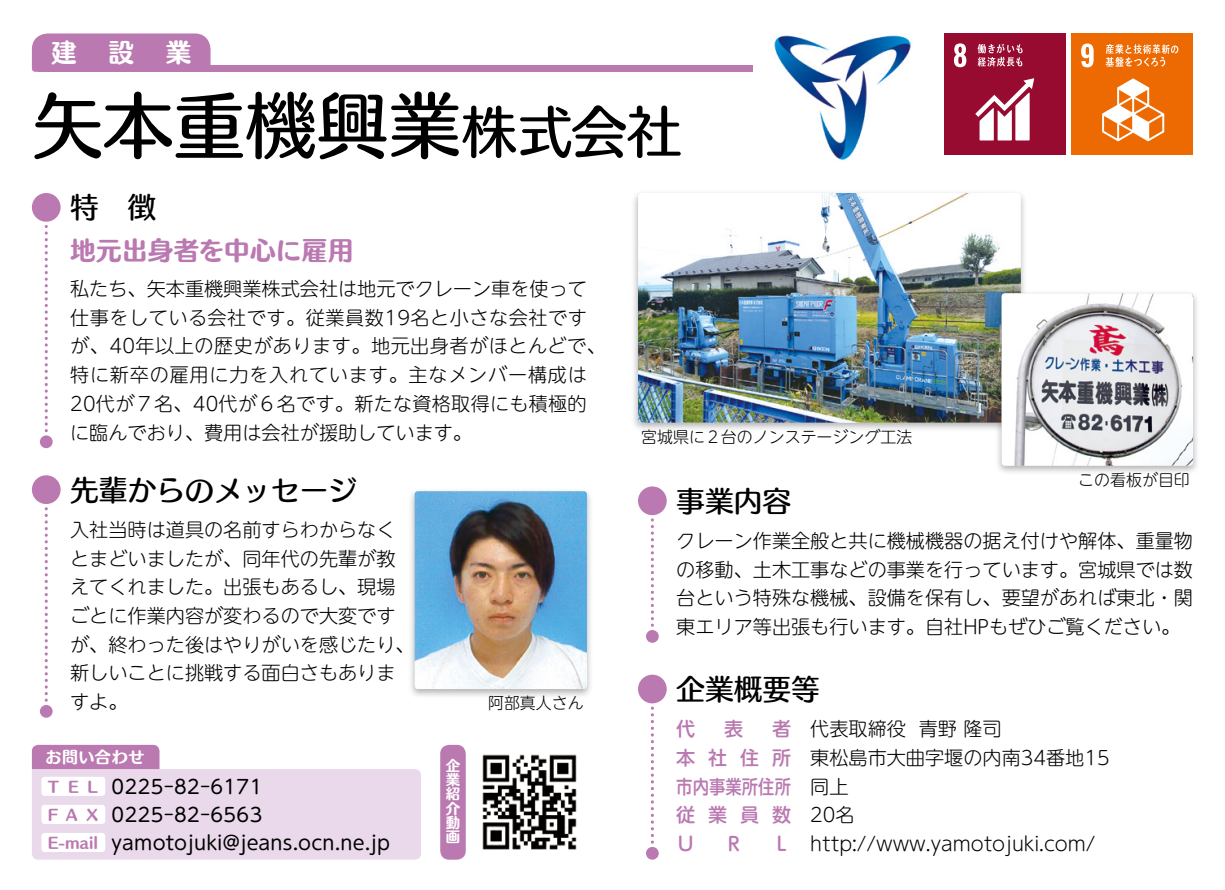
<style>
.page{position:relative;width:1225px;height:890px;background:#fff}
.page>*{position:absolute;margin:0;border:0;box-sizing:border-box;transform-origin:0 0}
.t1{font:71.77px "Humming Std D";letter-spacing:-.005em;color:#000}
.t2{font:28.8px "Humming Std D";color:#000}
.t3{font:25.43px "Humming Std E";letter-spacing:.01em;color:#ba79b1}
.t4{font:25.43px "Humming Std E";color:#fff}
.t5{font:300 19.12px/28.8px "UD Shin M Go Pro";color:#000}
.t6{font:300 19.12px/28.8px "UD Shin M Go Pro";letter-spacing:.025em;color:#000}
.t7{font:19.12px/28.1px "UD Shin M Go Pro";letter-spacing:.02em;color:#000}
.t8{font:500 19.12px "UD Shin M Go Pro";color:#ba79b1}
.t9{font:300 15.97px "UD Shin M Go Pro";color:#000}
.t10{font:15.97px "Humming Std E";letter-spacing:.04em;color:#fff}
.t11{font:14.4px/14.4px "Humming Std E";color:#fff;text-align:justify}
.s1{font-size:55.8px}
.s2{font-family:"Humming Std E";font-size:14.4px;color:#ba79b1}
.s3{font-weight:500;color:#ba79b1}
</style>
<div class="page">
<div style="left:32px;top:193px;width:29px;height:29px;background:#ba79b1;border-radius:50%"></div>
<div style="left:40px;top:435px;width:13px;height:13px;background:#ba79b1;border-radius:50%"></div>
<svg style="left:45px;top:233px;width:3px;height:198px"></svg>
<svg style="left:32px;top:33px;width:721px;height:39px"></svg>
<div style="left:638px;top:486px;width:28px;height:29px;background:#ba79b1;border-radius:50%"></div>
<div style="left:646px;top:630px;width:13px;height:13px;background:#ba79b1;border-radius:50%"></div>
<svg style="left:651px;top:520px;width:3px;height:106px"></svg>
<div style="left:638px;top:674px;width:28px;height:29px;background:#ba79b1;border-radius:50%"></div>
<div style="left:646px;top:847px;width:13px;height:12px;background:#ba79b1;border-radius:50%"></div>
<svg style="left:651px;top:715px;width:3px;height:128px"></svg>
<div style="left:631px;top:189px;width:397px;height:244px;background:#000;opacity:.3"></div>
<img style="left:638px;top:193px;width:382px;height:230px">
<div style="left:994px;top:289px;width:205px;height:187px;background:#000;opacity:.3"></div>
<img style="left:1001px;top:293px;width:192px;height:173px">
<div style="left:1071px;top:33px;width:122px;height:122px;background:#ed6a02"></div>
<svg style="left:1081px;top:44px;width:12px;height:23px"></svg>
<svg style="left:1102px;top:78px;width:62px;height:63px"></svg>
<svg style="left:1105px;top:44px;width:73px;height:23px"></svg>
<div style="left:944px;top:33px;width:121px;height:122px;background:#970b31"></div>
<svg style="left:954px;top:43px;width:12px;height:24px"></svg>
<svg style="left:975px;top:78px;width:59px;height:62px"></svg>
<svg style="left:977px;top:44px;width:45px;height:23px"></svg>
<img style="left:774px;top:35px;width:137px;height:125px">
<div style="left:32px;top:475px;width:29px;height:29px;background:#ba79b1;border-radius:50%"></div>
<div style="left:40px;top:705px;width:13px;height:13px;background:#ba79b1;border-radius:50%"></div>
<svg style="left:45px;top:509px;width:3px;height:192px"></svg>
<div style="left:408px;top:487px;width:186px;height:212px;background:#000;opacity:.3"></div>
<img style="left:415px;top:491px;width:172px;height:198px">
<svg style="left:32px;top:745px;width:389px;height:114px"></svg>
<img style="left:482px;top:754px;width:95px;height:96px">
<div style="left:440px;top:745px;width:26px;height:114px;background:#ba79b1;border-radius:9px"></div>
<h3 class="t4" style="left:51px;top:34px;width:27px">建</h3>
<h3 class="t4" style="left:108px;top:34px;width:84px">設 業</h3>
<h1 class="t1" style="left:32px;top:71px;width:652px">矢本重機興業<span class="s1">株式会社</span></h1>
<h2 class="t2" style="left:70px;top:185px;width:88px">特　徴</h2>
<h3 class="t3" style="left:70px;top:231px;width:285px">地元出身者を中心に雇用</h3>
<p class="t6" style="left:70px;top:273px;width:537px">私たち、矢本重機興業株式会社は地元でクレーン車を使って仕事をしている会社です。従業員数19名と小さな会社ですが、40年以上の歴史があります。地元出身者がほとんどで、特に新卒の雇用に力を入れています。主なメンバー構成は<br>20代が７名、40代が６名です。新たな資格取得にも積極的に臨んでおり、費用は会社が援助しています。</p>
<h2 class="t2" style="left:70px;top:468px;width:289px">先輩からのメッセージ</h2>
<p class="t5" style="left:70px;top:514px;width:346px">入社当時は道具の名前すらわからなくとまどいましたが、同年代の先輩が教えてくれました。出張もあるし、現場ごとに作業内容が変わるので大変ですが、終わった後はやりがいを感じたり、新しいことに挑戦する面白さもありますよ。</p>
<p class="t10" style="left:45px;top:745px;width:100px">お問い合わせ</p>
<p class="t7" style="left:48px;top:771px;width:344px"><span class="s2">T E L</span> 0225-82-6171<br><span class="s2">F A X</span> 0225-82-6563<br><span class="s2">E-mail</span> yamotojuki@jeans.ocn.ne.jp</p>
<p class="t11" style="left:446px;top:758px;width:16px">企業紹介動画</p>
<p class="t9" style="left:488px;top:690px;width:97px">阿部真人さん</p>
<p class="t9" style="left:641px;top:424px;width:273px">宮城県に２台のノンステージング工法</p>
<h2 class="t2" style="left:676px;top:479px;width:116px">事業内容</h2>
<p class="t9" style="left:1078px;top:467px;width:113px">この看板が目印</p>
<p class="t5" style="left:676px;top:525px;width:518px;text-align:justify">クレーン作業全般と共に機械機器の据え付けや解体、重量物の移動、土木工事などの事業を行っています。宮城県では数台という特殊な機械、設備を保有し、要望があれば東北・関東エリア等出張も行います。自社HPもぜひご覧ください。</p>
<h2 class="t2" style="left:676px;top:667px;width:145px">企業概要等</h2>
<p class="t8" style="left:676px;top:713px;width:21px">代</p>
<p class="t8" style="left:724px;top:713px;width:21px">表</p>
<p class="t5" style="left:676px;top:713px;width:435px;text-indent:96px"><span class="s3">者</span> 代表取締役 青野隆司<br><span class="s3">本 社 住 所</span> 東松島市大曲字堰の内南34番地15<span class="s3">市内事業所住所</span> 同上<br><span class="s3">従業員数</span> 20名<br><span class="s3">Ｕ</span></p>
<p class="t8" style="left:724px;top:828px;width:21px">Ｒ</p>
<p class="t5" style="left:772px;top:828px;width:325px"><span class="s3">Ｌ</span> http://www.yamotojuki.com/</p>
</div>
